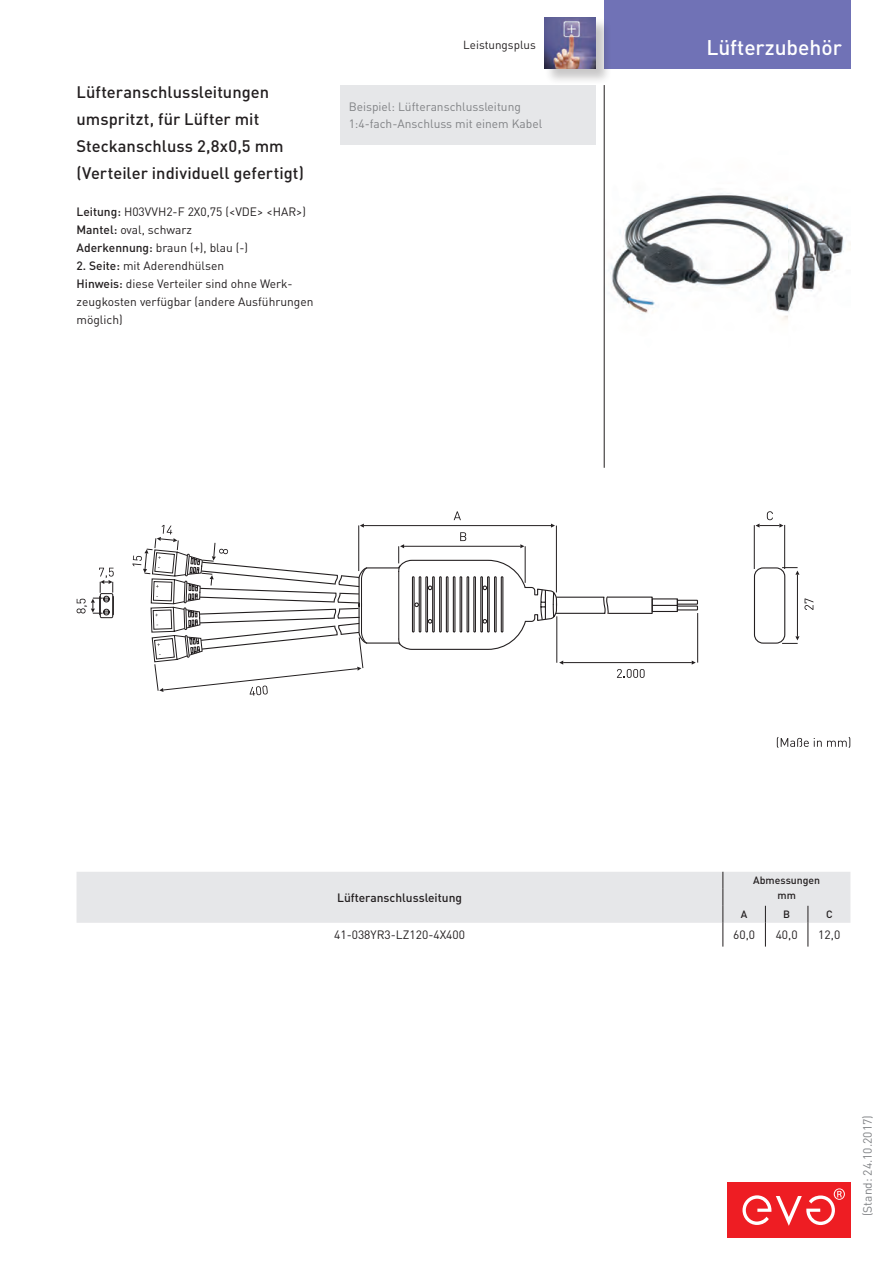
<style>
.page{position:relative;width:893px;height:1263px;background:#fff}
.page>*{position:absolute;margin:0;border:0;box-sizing:border-box;transform-origin:0 0}
.t1{font:500 21px "DINOT";color:#fff}
.t2{font:500 16.5px/27px "DINOT";color:#231f20}
.t3{font:12px/18px "DINOT";color:#231f20}
.t4{font:12px/16.5px "DINOT";color:#808285}
.t5{font:500 12px "DINOT";color:#231f20}
.t6{font:12px "DIN";color:#231f20}
.t7{font:11.7px "DINOT";color:#231f20}
.t8{font:500 10.5px/14.9px "DINOT";color:#231f20;text-align:center}
.s1{font-weight:500}
</style>
<div class="page">
<div style="left:727px;top:1182px;width:123px;height:55px;background:#ee1d23"></div>
<svg style="left:742px;top:1188px;width:103px;height:38px"></svg>
<div style="left:604px;top:0;width:246px;height:68px;background:#7072b6"></div>
<svg style="left:777px;top:737px;width:73px;height:11px"></svg>
<div style="left:754px;top:567px;width:31px;height:77px;border:1px solid #231f20;border-radius:9px"></div>
<hr style="left:784px;top:525px;width:1px;height:44px;background:#231f20">
<hr style="left:754px;top:525px;width:1px;height:44px;background:#231f20">
<svg style="left:755px;top:511px;width:28px;height:17px"></svg>
<hr style="left:797px;top:575px;width:1px;height:61px;background:#231f20">
<svg style="left:782px;top:636px;width:17px;height:8px"></svg>
<svg style="left:782px;top:567px;width:17px;height:8px"></svg>
<svg style="left:804px;top:598px;width:9px;height:12px"></svg>
<svg style="left:132px;top:511px;width:567px;height:185px"></svg>
<div style="left:100px;top:593px;width:13px;height:25px;border:1px solid #231f20"></div>
<svg style="left:77px;top:568px;width:37px;height:48px"></svg>
<img style="left:608px;top:193px;width:242px;height:128px">
<div style="left:340px;top:85px;width:255px;height:60px;background:#e6e7e9"></div>
<svg style="left:77px;top:872px;width:773px;height:74px"></svg>
<div style="left:545px;top:17px;width:67px;height:68px;background:#231f20;opacity:.25"></div>
<img style="left:544px;top:17px;width:51px;height:51px">
<hr style="left:604px;top:85px;width:1px;height:383px;background:#231f20">
<h2 class="t2" style="left:77px;top:78px;width:229px">Lüfteranschlussleitungen umspritzt, für Lüfter mit<br>Steckanschluss 2,8x0,5 mm (Verteiler individuell gefertigt)</h2>
<p class="t3" style="left:77px;top:202px;width:231px"><span class="s1">Leitung:</span> H03VVH2-F 2X0,75 (&lt;VDE&gt; &lt;HAR&gt;)<br><span class="s1">Mantel:</span> oval, schwarz<br><span class="s1">Aderkennung:</span> braun (+), blau (-)</p>
<p class="t3" style="left:77px;top:256px;width:239px"><span class="s1">2. Seite:</span> mit Aderendhülsen<br><span class="s1">Hinweis:</span> diese Verteiler sind ohne Werk&shy;zeugkosten verfügbar (andere Ausführungen möglich)</p>
<p class="t7" style="left:463px;top:36px;width:74px">Leistungsplus</p>
<p class="t4" style="left:349px;top:98px;width:195px">Beispiel: Lüfteranschlussleitung<br>1:4-fach-Anschluss mit einem Kabel</p>
<h1 class="t1" style="left:706px;top:33px;width:137px">Lüfterzubehör</h1>
<p class="t5" style="left:337px;top:889px;width:126px">Lüfteranschlussleitung</p>
<p class="t8" style="left:753px;top:873px;width:68px">Abmessungen mm</p>
<p class="t8" style="left:741px;top:907px;width:8px">A</p>
<p class="t8" style="left:783px;top:907px;width:8px">B</p>
<p class="t8" style="left:826px;top:907px;width:8px">C</p>
<p class="t6" style="left:334px;top:927px;width:132px">41-038YR3-LZ120-4X400</p>
<p class="t3" style="left:733px;top:925px;width:23px">60,0</p>
<p class="t3" style="left:776px;top:925px;width:23px">40,0</p>
<p class="t3" style="left:818px;top:925px;width:23px">12,0</p>
<p class="t4" style="left:859px;top:1216px;width:102px;rotate:-90deg">(Stand: 24.10.2017)</p>
</div>
